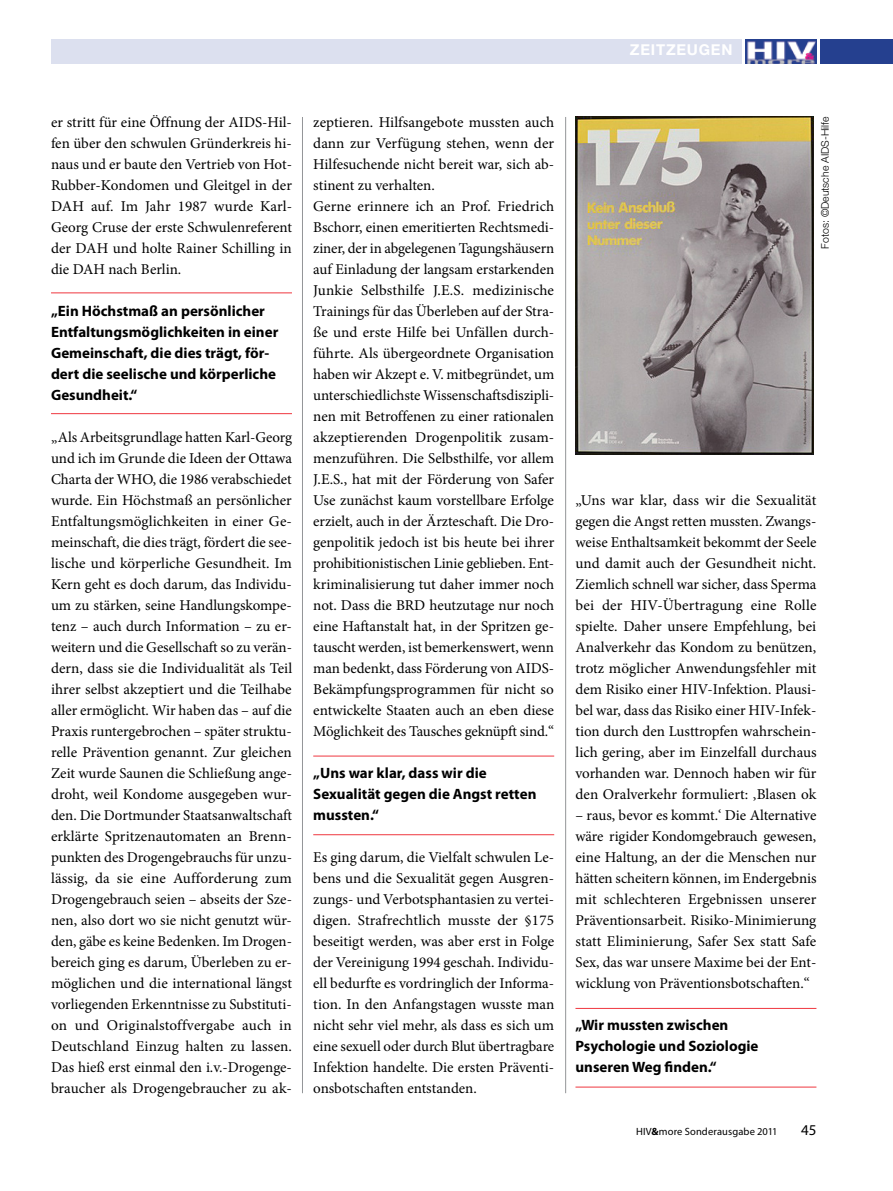
<style>
.page{position:relative;width:893px;height:1191px;background:#fff}
.page>*{position:absolute;margin:0;border:0;box-sizing:border-box;transform-origin:0 0}
.t1{font:15px/21px "Minion Pro";letter-spacing:-.005em;color:#000;text-align:justify}
.t2{font:700 15px/21px "Myriad Pro";color:#000}
.t3{font:700 15px "Helvetica Neue";letter-spacing:.05em;color:#fff}
.t4{font:15px "Myriad Pro";color:#000}
.t5{font:10.5px "Myriad Pro";letter-spacing:.015em;color:#000}
.t6{font:300 10.5px "Helvetica Neue";color:#000}
.s1{font-weight:700}
</style>
<div class="page">
<div style="left:821px;top:39px;width:72px;height:25px;background:#25408f"></div>
<div style="left:51px;top:39px;width:690px;height:25px;background:#dce0ef"></div>
<img style="left:745px;top:39px;width:71px;height:25px">
<hr style="left:51px;top:292px;width:241px;height:1px;background:#ef373f">
<hr style="left:51px;top:413px;width:241px;height:1px;background:#ef373f">
<hr style="left:313px;top:755px;width:241px;height:1px;background:#ef373f">
<hr style="left:313px;top:834px;width:241px;height:1px;background:#ef373f">
<img style="left:575px;top:117px;width:239px;height:337px">
<hr style="left:575px;top:1008px;width:241px;height:1px;background:#ef373f">
<hr style="left:575px;top:1086px;width:241px;height:1px;background:#ef373f">
<hr style="left:302px;top:117px;width:1px;height:976px;background:#939598">
<hr style="left:565px;top:117px;width:1px;height:976px;background:#939598">
<p class="t3" style="left:630px;top:40px;width:104px">ZEITZEUGEN</p>
<p class="t1" style="left:51px;top:112px;width:243px">er stritt für eine Öffnung der AIDS-Hil&shy;fen über den schwulen Gründerkreis hi&shy;naus und er baute den Vertrieb von Hot-Rubber-Kondomen und Gleitgel in der DAH auf. Im Jahr 1987 wurde Karl-Georg Cruse der erste Schwulenreferent der DAH und holte Rainer Schilling in die DAH nach Berlin.</p>
<p class="t2" style="left:51px;top:300px;width:229px">„Ein Höchstmaß an persönlicher<br>Entfaltungsmöglichkeiten in einer<br>Gemeinschaft, die dies trägt, för&shy;dert die seelische und körperliche<br>Gesundheit.“</p>
<p class="t1" style="left:51px;top:427px;width:243px">„Als Arbeitsgrundlage hatten Karl-Georg und ich im Grunde die Ideen der Ottawa Charta der WHO, die 1986 verabschiedet wurde. Ein Höchstmaß an persönlicher Entfaltungsmöglichkeiten in einer Ge&shy;meinschaft, die dies trägt, fördert die see&shy;lische und körperliche Gesundheit. Im Kern geht es doch darum, das Individu&shy;um zu stärken, seine Handlungskompe&shy;tenz – auch durch Information – zu er&shy;weitern und die Gesellschaft so zu verän&shy;dern, dass sie die Individualität als Teil ihrer selbst akzeptiert und die Teilhabe aller ermöglicht. Wir haben das – auf die Praxis runtergebrochen – später struktu&shy;relle Prävention genannt. Zur gleichen Zeit wurde Saunen die Schließung ange&shy;droht, weil Kondome ausgegeben wur&shy;den. Die Dortmunder Staatsanwaltschaft erklärte Spritzenautomaten an Brenn&shy;punkten des Drogengebrauchs für unzu&shy;lässig, da sie eine Aufforderung zum Drogengebrauch seien – abseits der Sze&shy;nen, also dort wo sie nicht genutzt wür&shy;den, gäbe es keine Bedenken. Im Drogen&shy;bereich ging es darum, Überleben zu er&shy;möglichen und die international längst vorliegenden Erkenntnisse zu Substituti&shy;on und Originalstoffvergabe auch in Deutschland Einzug halten zu lassen.<br>Das hieß erst einmal den i.v.-Drogenge&shy;braucher als Drogengebraucher zu ak-</p>
<p class="t1" style="left:313px;top:112px;width:243px;text-align:left">zeptieren. Hilfsangebote mussten auch dann zur Verfügung stehen, wenn der Hilfesuchende nicht bereit war, sich ab&shy;stinent zu verhalten.<br>Gerne erinnere ich an Prof. Friedrich Bschorr, einen emeritierten Rechtsmedi&shy;ziner, der in abgelegenen Tagungshäusern auf Einladung der langsam erstarkenden Junkie Selbsthilfe J.E.S. medizinische Trainings für das Überleben auf der Stra&shy;ße und erste Hilfe bei Unfällen durch&shy;führte. Als übergeordnete Organisation haben wir Akzept e. V. mitbegründet, um unterschiedlichste Wissenschaftsdiszipli&shy;nen mit Betroffenen zu einer rationalen akzeptierenden Drogenpolitik zusam&shy;menzuführen. Die Selbsthilfe, vor allem J.E.S., hat mit der Förderung von Safer Use zunächst kaum vorstellbare Erfolge erzielt, auch in der Ärzteschaft. Die Dro&shy;genpolitik jedoch ist bis heute bei ihrer prohibitionistischen Linie geblieben. Ent&shy;kriminalisierung tut daher immer noch not. Dass die BRD heutzutage nur noch eine Haftanstalt hat, in der Spritzen ge&shy;tauscht werden, ist bemerkenswert, wenn man bedenkt, dass Förderung von AIDS-Bekämpfungsprogrammen für nicht so entwickelte Staaten auch an eben diese Möglichkeit des Tausches geknüpft sind.“</p>
<p class="t2" style="left:313px;top:762px;width:225px">„Uns war klar, dass wir die<br>Sexualität gegen die Angst retten mussten.“</p>
<p class="t1" style="left:313px;top:847px;width:243px">Es ging darum, die Vielfalt schwulen Le&shy;bens und die Sexualität gegen Ausgren&shy;zungs- und Verbotsphantasien zu vertei&shy;digen. Strafrechtlich musste der §175 beseitigt werden, was aber erst in Folge der Vereinigung 1994 geschah. Individu&shy;ell bedurfte es vordringlich der Informa&shy;tion. In den Anfangstagen wusste man nicht sehr viel mehr, als dass es sich um eine sexuell oder durch Blut übertragbare Infektion handelte. Die ersten Präventi&shy;onsbotschaften entstanden.</p>
<p class="t6" style="left:819px;top:249px;width:133px;rotate:-90deg">Fotos: ©Deutsche AIDS-Hilfe</p>
<p class="t1" style="left:575px;top:490px;width:243px">„Uns war klar, dass wir die Sexualität gegen die Angst retten mussten. Zwangs&shy;weise Enthaltsamkeit bekommt der Seele und damit auch der Gesundheit nicht.<br>Ziemlich schnell war sicher, dass Sperma bei der HIV-Übertragung eine Rolle spielte. Daher unsere Empfehlung, bei Analverkehr das Kondom zu benützen, trotz möglicher Anwendungsfehler mit dem Risiko einer HIV-Infektion. Plausi&shy;bel war, dass das Risiko einer HIV-Infek&shy;tion durch den Lusttropfen wahrschein&shy;lich gering, aber im Einzelfall durchaus vorhanden war. Dennoch haben wir für den Oralverkehr formuliert: ‚Blasen ok</p>
<p class="t1" style="left:575px;top:805px;width:242px">– raus, bevor es kommt.‘ Die Alternative wäre rigider Kondomgebrauch gewesen, eine Haltung, an der die Menschen nur hätten scheitern können, im Endergebnis mit schlechteren Ergebnissen unserer Präventionsarbeit. Risiko-Minimierung statt Eliminierung, Safer Sex statt Safe Sex, das war unsere Maxime bei der Ent&shy;wicklung von Präventionsbotschaften.“</p>
<p class="t2" style="left:575px;top:1014px;width:185px">„Wir mussten zwischen<br>Psychologie und Soziologie unseren Weg finden.“</p>
<p class="t5" style="left:636px;top:1125px;width:143px">HIV<span class="s1">&amp;</span>more Sonderausgabe 2011</p>
<p class="t4" style="left:801px;top:1121px;width:17px">45</p>
</div>
